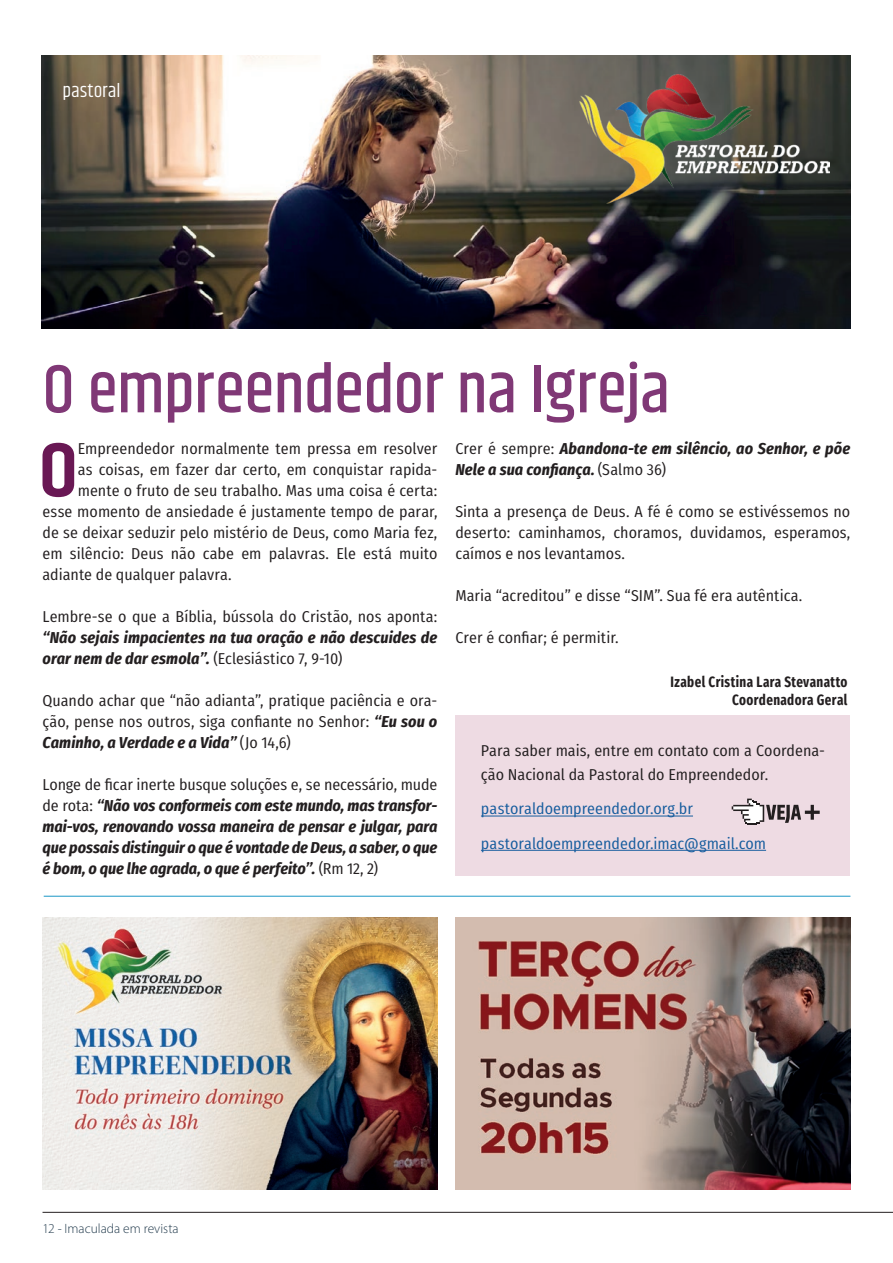
<style>
.page{position:relative;width:893px;height:1263px;background:#fff}
.page>*{position:absolute;margin:0;border:0;box-sizing:border-box;transform-origin:0 0}
.t1{font:600 77.1px "Khand";color:#691854;scale:1.06 1}
.t2{font:500 69px "Khand";letter-spacing:-.015em;color:#803876}
.t3{font:19.5px "Khand";letter-spacing:.015em;color:#fff}
.t4{font:15.75px/21px "Fira Sans Condensed";color:#231f20;text-align:justify;scale:1.06 1}
.t5{font:italic 700 15.75px/21px "Fira Sans Condensed";letter-spacing:.005em;color:#231f20;scale:1.06 1}
.t6{font:15.75px/34.2px "Fira Sans Condensed";color:#175d9e;scale:1.06 1}
.t7{font:700 15px/18px "Fira Sans Condensed";letter-spacing:.025em;color:#231f20;text-align:right;scale:.9 1}
.t8{font:300 13.5px "Myriad Pro";color:#243c4e}
.s1{font-weight:400;font-style:normal}
.s2{font-weight:700;font-style:italic}
</style>
<div class="page">
<hr style="left:43px;top:1212px;width:850px;height:1px;background:#231f20">
<img style="left:42px;top:55px;width:808px;height:273px">
<div style="left:455px;top:715px;width:395px;height:160px;background:#eedbe3"></div>
<hr style="left:481px;top:816px;width:212px;height:1px;background:#175d9e">
<hr style="left:481px;top:850px;width:285px;height:1px;background:#175d9e">
<svg style="left:732px;top:799px;width:88px;height:26px"></svg>
<img style="left:579px;top:74px;width:250px;height:130px">
<hr style="left:44px;top:896px;width:806px;height:1px;background:#1a96c5">
<img style="left:455px;top:917px;width:395px;height:272px">
<img style="left:43px;top:917px;width:394px;height:272px">
<p class="t3" style="left:63px;top:79px;width:60px">pastoral</p>
<h2 class="t2" style="left:43px;top:346px;width:629px">O empreendedor na Igreja</h2>
<h1 class="t1" style="left:39px;top:419px;width:38px">O</h1>
<p class="t4" style="left:78px;top:437px;width:341px">Empreendedor normalmente tem pressa em resolver</p>
<p class="t4" style="left:78px;top:458px;width:341px">as coisas, em fazer dar certo, em conquistar rapida-</p>
<p class="t4" style="left:78px;top:479px;width:341px">mente o fruto de seu trabalho. Mas uma coisa é certa:</p>
<p class="t4" style="left:43px;top:500px;width:374px">esse momento de ansiedade é justamente tempo de parar,</p>
<p class="t4" style="left:43px;top:521px;width:374px">de se deixar seduzir pelo mistério de Deus, como Maria fez,</p>
<p class="t4" style="left:43px;top:542px;width:374px">em silêncio: Deus não cabe em palavras. Ele está muito</p>
<p class="t4" style="left:43px;top:563px;width:180px">adiante de qualquer palavra.</p>
<p class="t4" style="left:43px;top:605px;width:374px">Lembre-se o que a Bíblia, bússola do Cristão, nos aponta:</p>
<p class="t5" style="left:43px;top:627px;width:374px">“Não sejais impacientes na tua oração e não descuides de orar nem de dar esmola”. <span class="s1">(Eclesiástico 7, 9-10)</span></p>
<p class="t4" style="left:43px;top:689px;width:374px">Quando achar que “não adianta”, pratique paciência e ora&shy;ção, pense nos outros, siga confiante no Senhor: <span class="s2">“Eu sou o Caminho, a Verdade e a Vida”</span> (Jo 14,6)</p>
<p class="t5" style="left:43px;top:774px;width:374px;text-align:justify"><span class="s1">Longe de ficar inerte busque soluções e, se necessário, mude de rota:</span> “Não vos conformeis com este mundo, mas transfor&shy;mai-vos, renovando vossa maneira de pensar e julgar, para que possais distinguir o que é vontade de Deus, a saber, o que é bom, o que lhe agrada, o que é perfeito”. <span class="s1">(Rm 12, 2)</span></p>
<p class="t5" style="left:455px;top:438px;width:374px"><span class="s1">Crer é sempre:</span> Abandona-te em silêncio, ao Senhor, e põe<br>Nele a sua confiança. <span class="s1">(Salmo 36)</span></p>
<p class="t4" style="left:455px;top:500px;width:374px">Sinta a presença de Deus. A fé é como se estivéssemos no deserto: caminhamos, choramos, duvidamos, esperamos, caímos e nos levantamos.</p>
<p class="t4" style="left:455px;top:584px;width:329px">Maria “acreditou” e disse “SIM”. Sua fé era autêntica.</p>
<p class="t4" style="left:455px;top:626px;width:156px">Crer é confiar; é permitir.</p>
<p class="t7" style="left:670px;top:671px;width:198px">Izabel Cristina Lara Stevanatto<br>Coordenadora Geral</p>
<p class="t4" style="left:481px;top:737px;width:326px;line-height:24px">Para saber mais, entre em contato com a Coordena&shy;ção Nacional da Pastoral do Empreendedor.</p>
<p class="t6" style="left:481px;top:790px;width:270px">pastoraldoempreendedor.org.br pastoraldoempreendedor.imac@gmail.com</p>
<p class="t8" style="left:43px;top:1220px;width:138px">12 - Imaculada em revista</p>
</div>
